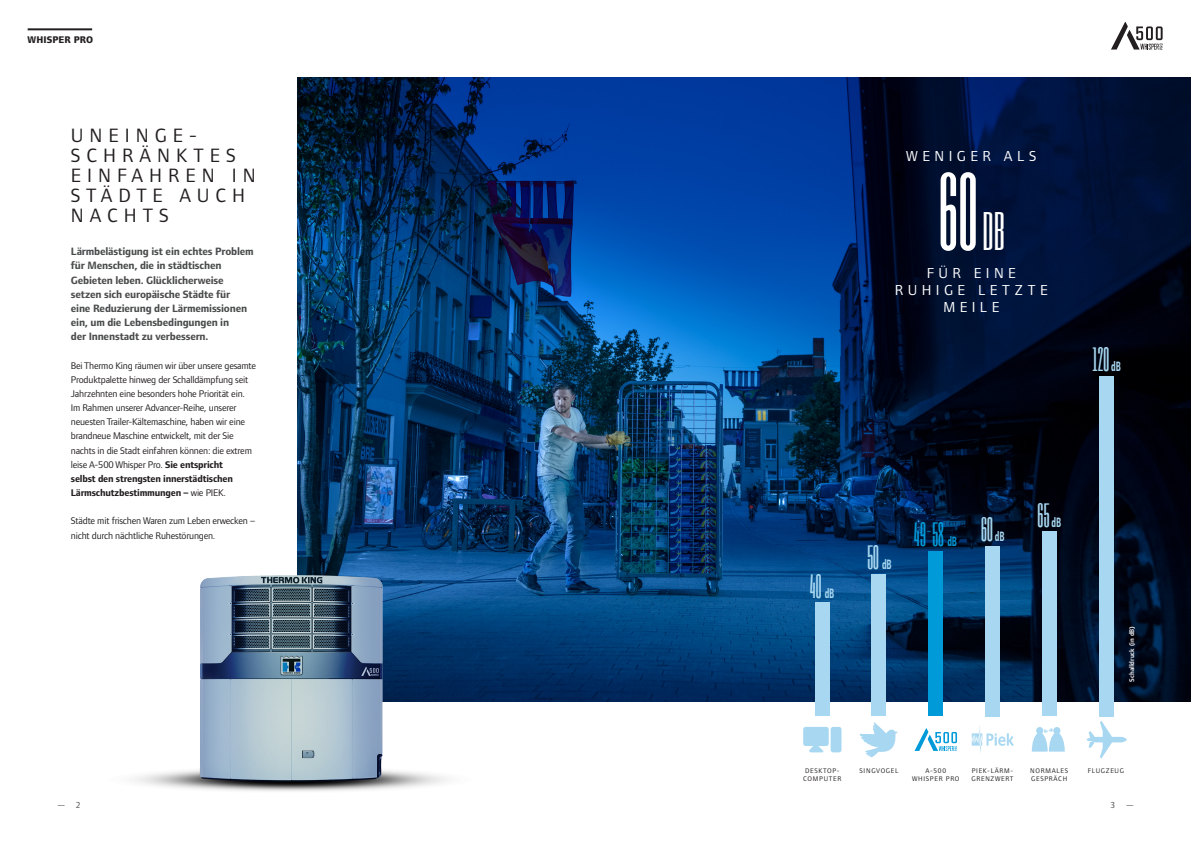
<style>
.page{position:relative;width:1191px;height:842px;background:#fff}
.page>*{position:absolute;margin:0;border:0;box-sizing:border-box;transform-origin:0 0}
.ADVANCER_Tussen{font:90px "Six Caps";color:#fff}
.t1{font:28px "Six Caps";letter-spacing:-.005em;color:#a7d7f1}
.t2{font:28px "Six Caps";color:#009ad9}
.ADVANCER_Titel{font:20px/20px "Foundry Form Sans";letter-spacing:.3em;color:#231f20}
.ADVANCER_Tussen-2{font:15px/17px "Foundry Form Sans";letter-spacing:.295em;color:#fff;text-align:center}
.ADVANCER_Body{font:700 11px/14.2px "Foundry Form Sans";letter-spacing:-.015em;color:#4b4c4d}
.t3{font:11px "Six Caps";color:#009ad9}
.ADVANCER_Body-2{font:10px/14.2px "Foundry Form Sans";letter-spacing:-.02em;color:#231f20}
.t4{font:800 10px "Foundry Form Sans";letter-spacing:.01em;color:#231f20}
.t5{font:9px "Foundry Form Sans";color:#4b4c4d}
.ADVANCER_Body-3{font:7px/8px "Foundry Form Sans";letter-spacing:.1em;color:#231f20}
.ADVANCER_Body-4{font:600 7px "Foundry Form Sans";color:#fff}
.s1{font-weight:700}
.s2{font-family:"Foundry Form Sans";font-weight:700;font-size:14px}
.s3{font-size:45px}
</style>
<div class="page">
<hr style="left:28px;top:28px;width:64px;height:2px;background:#231f20">
<svg style="left:1111px;top:22px;width:51px;height:28px"></svg>
<img style="left:298px;top:78px;width:893px;height:624px">
<img style="left:134px;top:472px;width:422px;height:319px">
<svg style="left:859px;top:722px;width:39px;height:35px"></svg>
<div style="left:872px;top:574px;width:14px;height:142px;background:#a7d7f1"></div>
<div style="left:928px;top:552px;width:14px;height:164px;background:#009ad9"></div>
<div style="left:985px;top:546px;width:14px;height:170px;background:#a7d7f1"></div>
<div style="left:1042px;top:532px;width:14px;height:184px;background:#a7d7f1"></div>
<div style="left:815px;top:603px;width:14px;height:113px;background:#a7d7f1"></div>
<div style="left:1099px;top:376px;width:14px;height:340px;background:#a7d7f1"></div>
<div style="left:803px;top:727px;width:25px;height:19px;background:#a7d7f1;border-radius:3px"></div>
<div style="left:830px;top:727px;width:11px;height:25px;background:#a7d7f1;border-radius:3px"></div>
<svg style="left:809px;top:746px;width:15px;height:6px"></svg>
<svg style="left:914px;top:728px;width:43px;height:23px"></svg>
<img style="left:971px;top:726px;width:42px;height:27px">
<svg style="left:1086px;top:721px;width:40px;height:37px"></svg>
<svg style="left:1031px;top:727px;width:33px;height:25px"></svg>
<p class="t4" style="left:28px;top:34px;width:67px">WHISPER PRO</p>
<p class="ADVANCER_Titel" style="left:71px;top:125px;width:186px">UNEINGE-<br>SCHRÄNKTES<br>EINFAHREN IN<br>STÄDTE AUCH<br>NACHTS</p>
<p class="ADVANCER_Body" style="left:71px;top:245px;width:184px">Lärmbelästigung ist ein echtes Problem für Menschen, die in städtischen Gebieten leben. Glücklicherweise setzen sich europäische Städte für<br>eine Reduzierung der Lärmemissionen ein, um die Lebensbedingungen in<br>der Innenstadt zu verbessern.</p>
<p class="ADVANCER_Body-2" style="left:71px;top:358px;width:187px">Bei Thermo King räumen wir über unsere gesamte Produktpalette hinweg der Schalldämpfung seit Jahrzehnten eine besonders hohe Priorität ein.<br>Im Rahmen unserer Advancer-Reihe, unserer neuesten Trailer-Kältemaschine, haben wir eine brandneue Maschine entwickelt, mit der Sie nachts in die Stadt einfahren können: die extrem leise A-500 Whisper Pro. <span class="s1">Sie entspricht<br>selbst den strengsten innerstädtischen Lärmschutzbestimmungen –</span> wie PIEK.</p>
<p class="ADVANCER_Body-2" style="left:71px;top:514px;width:186px">Städte mit frischen Waren zum Leben erwecken – nicht durch nächtliche Ruhestörungen.</p>
<p class="t2" style="left:914px;top:514px;width:45px">49 58 <span class="s2">dB</span></p>
<p class="ADVANCER_Tussen-2" style="left:906px;top:148px;width:132px">WENIGER ALS</p>
<p class="ADVANCER_Tussen" style="left:937px;top:149px;width:69px">60 <span class="s3">DB</span></p>
<p class="ADVANCER_Tussen-2" style="left:895px;top:264px;width:154px">FÜR EINE<br>RUHIGE LETZTE<br>MEILE</p>
<p class="t1" style="left:1037px;top:496px;width:25px">65 <span class="s2">dB</span></p>
<p class="t1" style="left:980px;top:510px;width:25px">60 <span class="s2">dB</span></p>
<p class="t3" style="left:927px;top:523px;width:5px">–</p>
<p class="t1" style="left:867px;top:538px;width:26px">50 <span class="s2">dB</span></p>
<p class="t1" style="left:810px;top:566px;width:26px">40 <span class="s2">dB</span></p>
<p class="t1" style="left:1092px;top:340px;width:30px">120 <span class="s2">dB</span></p>
<p class="ADVANCER_Body-4" style="left:1127px;top:682px;width:57px;rotate:-90deg">Schalldruck (in dB)</p>
<p class="ADVANCER_Body-3" style="left:803px;top:766px;width:40px">DESKTOP-<br>COMPUTER</p>
<p class="ADVANCER_Body-3" style="left:859px;top:766px;width:40px">SINGVOGEL</p>
<p class="ADVANCER_Body-3" style="left:912px;top:766px;width:49px;text-align:center">A-500<br>WHISPER PRO</p>
<p class="ADVANCER_Body-3" style="left:971px;top:766px;width:44px">PIEK-LÄRM-<br>GRENZWERT</p>
<p class="ADVANCER_Body-3" style="left:1030px;top:766px;width:39px">NORMALES<br>GESPRÄCH</p>
<p class="ADVANCER_Body-3" style="left:1087px;top:766px;width:38px">FLUGZEUG</p>
<p class="t5" style="left:57px;top:800px;width:25px">— 2</p>
<p class="t5" style="left:1110px;top:800px;width:25px">3 —</p>
</div>
